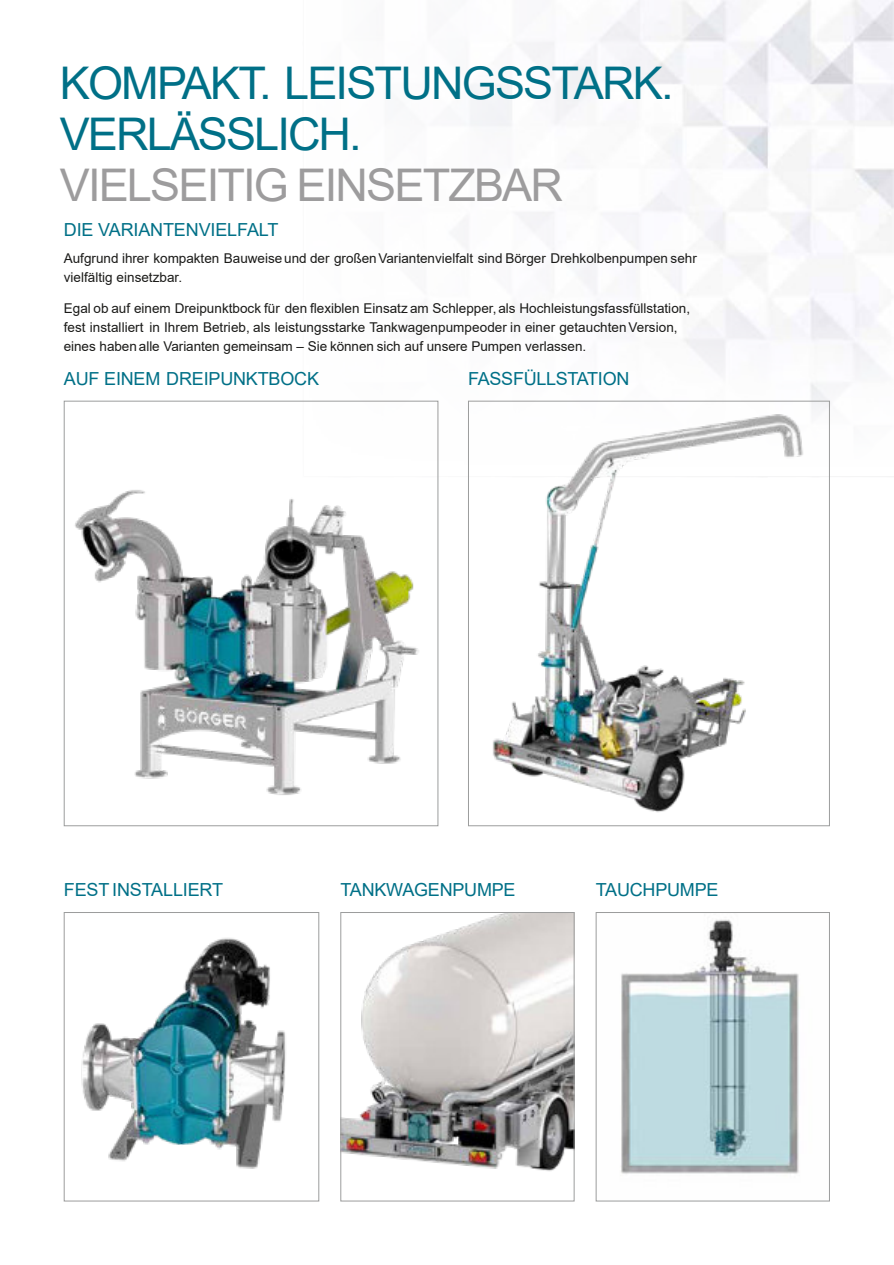
<style>
.page{position:relative;width:894px;height:1265px;background:#fff}
.page>*{position:absolute;margin:0;border:0;box-sizing:border-box;transform-origin:0 0}
.t1{font:45px/51px "Arial";letter-spacing:-.04em;color:#007087}
.t2{font:45px "Arial";letter-spacing:-.04em;color:#9d9c9d}
.t3{font:18px "Arial";letter-spacing:-.01em;color:#007087}
.t4{font:13.5px/18.8px "Arial";color:#1a1a18}
</style>
<div class="page">
<img style="left:63px;top:912px;width:257px;height:290px">
<div style="left:64px;top:912px;width:255px;height:289px;border:1px solid #9c9d9d"></div>
<img style="left:621px;top:919px;width:178px;height:255px">
<div style="left:595px;top:912px;width:234px;height:289px;border:1px solid #9c9d9d"></div>
<img style="left:342px;top:914px;width:230px;height:257px">
<div style="left:340px;top:912px;width:234px;height:289px;border:1px solid #9c9d9d"></div>
<img style="left:470px;top:404px;width:356px;height:409px">
<div style="left:468px;top:401px;width:361px;height:425px;border:1px solid #9c9d9d"></div>
<img style="left:63px;top:467px;width:376px;height:360px">
<div style="left:64px;top:401px;width:374px;height:425px;border:1px solid #9c9d9d"></div>
<h1 class="t1" style="left:60px;top:62px;width:615px">KOMPAKT. LEISTUNGSSTARK.<br>VERLÄSSLICH.</h1>
<h1 class="t2" style="left:60px;top:168px;width:504px">VIELSEITIG EINSETZBAR</h1>
<h2 class="t3" style="left:64px;top:223px;width:216px">DIE VARIANTENVIELFALT</h2>
<p class="t4" style="left:64px;top:250px;width:634px">Aufgrund ihrer kompakten Bauweise und der großenVariantenvielfalt sind Börger Drehkolbenpumpen sehr vielfältig einsetzbar.</p>
<p class="t4" style="left:64px;top:300px;width:627px">Egal ob auf einem Dreipunktbock für den flexiblen Einsatz am Schlepper, als Hochleistungsfassfüllstation, fest installiert in Ihrem Betrieb, als leistungsstarke Tankwagenpumpeoder in einer getauchtenVersion, eines haben alle Varianten gemeinsam – Sie können sich auf unsere Pumpen verlassen.</p>
<h2 class="t3" style="left:64px;top:372px;width:256px">AUF EINEM DREIPUNKTBOCK</h2>
<h2 class="t3" style="left:468px;top:372px;width:163px">FASSFÜLLSTATION</h2>
<h2 class="t3" style="left:64px;top:883px;width:161px">FEST INSTALLIERT</h2>
<h2 class="t3" style="left:340px;top:883px;width:176px">TANKWAGENPUMPE</h2>
<h2 class="t3" style="left:595px;top:883px;width:124px">TAUCHPUMPE</h2>
</div>
